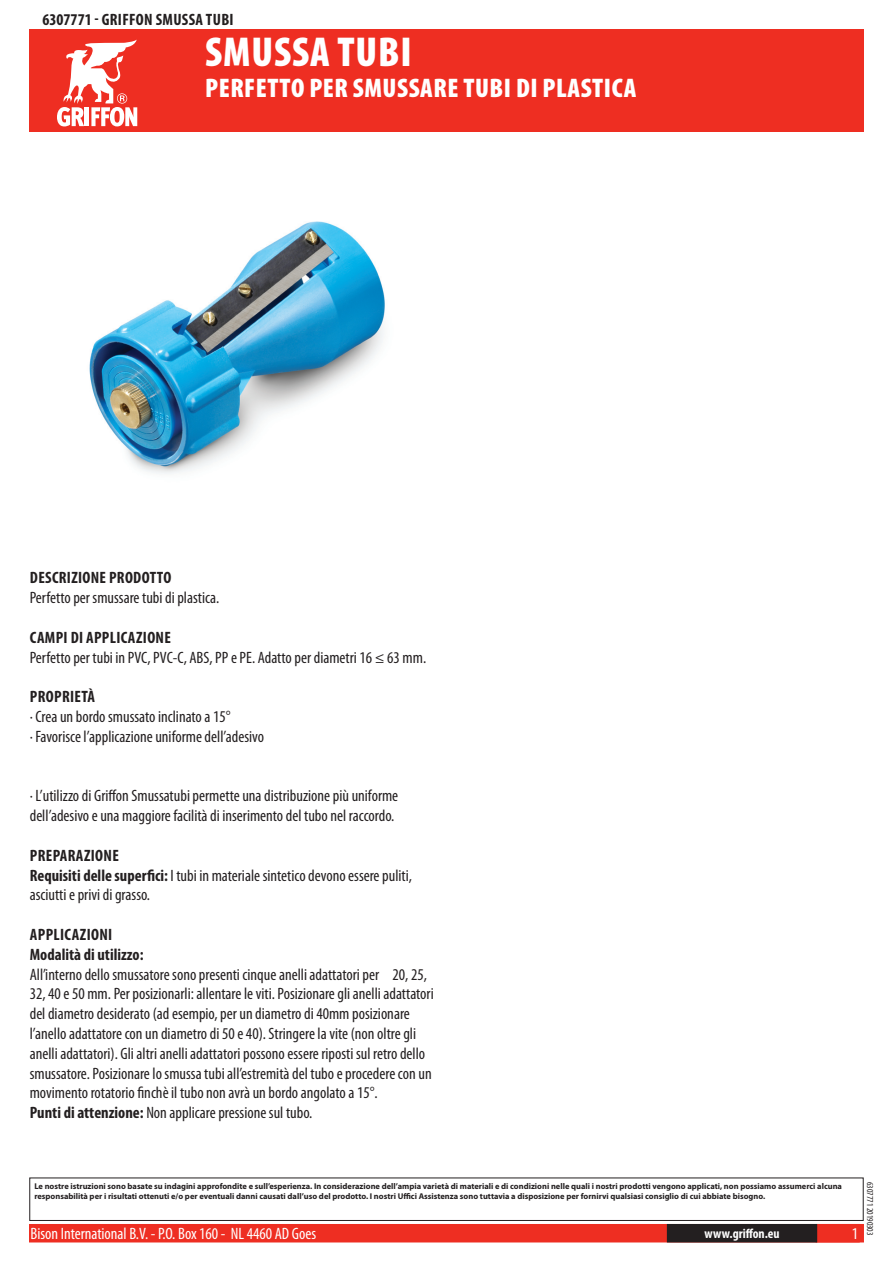
<style>
.page{position:relative;width:893px;height:1263px;background:#fff}
.page>*{position:absolute;margin:0;border:0;box-sizing:border-box;transform-origin:0 0}
.t1{font:900 condensed 42px "Myriad Pro";letter-spacing:.02em;color:#fff}
.t2{font:900 condensed 27px "Myriad Pro";letter-spacing:.02em;color:#fff}
.t3{font:condensed 16.5px/19.8px "Myriad Pro";color:#231f20}
.t4{font:700 condensed 16.5px/19.8px "Myriad Pro";letter-spacing:.02em;color:#231f20}
.t5{font:condensed 16.5px "Myriad Pro";color:#fff}
.t6{font:700 condensed 13.5px "Myriad Pro";color:#fff}
.t7{font:condensed 9px "Myriad Pro";color:#231f20}
.t8{font:700 8.4px/10.1px "Myriad Pro";color:#231f20}
.s1{font-weight:700}
</style>
<div class="page">
<div style="left:30px;top:1225px;width:833px;height:17px;background:#ee2e22"></div>
<div style="left:29px;top:1224px;width:835px;height:18px;border:2px solid #ee2e22"></div>
<div style="left:816px;top:1224px;width:44px;height:18px;border:2px solid #ee2e22"></div>
<div style="left:668px;top:1225px;width:148px;height:17px;background:#231f20"></div>
<div style="left:667px;top:1224px;width:150px;height:18px;border:2px solid #231f20"></div>
<div style="left:29px;top:1177px;width:835px;height:44px;border:1px solid #231f20"></div>
<div style="left:30px;top:30px;width:834px;height:102px;background:#ee2e22"></div>
<svg style="left:57px;top:39px;width:80px;height:87px"></svg>
<img style="left:89px;top:221px;width:296px;height:253px">
<p class="t4" style="left:43px;top:9px;width:193px">6307771 - GRIFFON SMUSSA TUBI</p>
<h1 class="t1" style="left:205px;top:25px;width:208px">SMUSSA TUBI</h1>
<h2 class="t2" style="left:205px;top:70px;width:433px">PERFETTO PER SMUSSARE TUBI DI PLASTICA</h2>
<p class="t4" style="left:30px;top:568px;width:143px">DESCRIZIONE PRODOTTO</p>
<p class="t3" style="left:30px;top:588px;width:191px">Perfetto per smussare tubi di plastica.</p>
<p class="t4" style="left:30px;top:627px;width:143px">CAMPI DI APPLICAZIONE</p>
<p class="t3" style="left:30px;top:647px;width:398px">Perfetto per tubi in PVC, PVC-C, ABS, PP e PE. Adatto per diametri 16 ≤ 63 mm.</p>
<p class="t4" style="left:30px;top:686px;width:67px">PROPRIETÀ</p>
<p class="t3" style="left:30px;top:706px;width:236px">· Crea un bordo smussato inclinato a 15°<br>· Favorisce l’applicazione uniforme dell’adesivo</p>
<p class="t3" style="left:30px;top:786px;width:370px">· L’utilizzo di Griffon Smussatubi permette una distribuzione più uniforme dell’adesivo e una maggiore facilità di inserimento del tubo nel raccordo.</p>
<p class="t3" style="left:30px;top:845px;width:384px"><span class="s1">PREPARAZIONE<br>REQUISITI DELLE SUPERFICI:</span> I tubi in materiale sintetico devono essere puliti, asciutti e privi di grasso.</p>
<p class="t4" style="left:30px;top:924px;width:115px">APPLICAZIONI<br>MODALITÀ DI UTILIZZO:</p>
<p class="t3" style="left:30px;top:964px;width:405px">All’interno dello smussatore sono presenti cinque anelli adattatori per ∅ 20, 25, 32, 40 e 50 mm. Per posizionarli: allentare le viti. Posizionare gli anelli adattatori del diametro desiderato (ad esempio, per un diametro di 40mm posizionare l’anello adattatore con un diametro di 50 e 40). Stringere la vite (non oltre gli anelli adattatori). Gli altri anelli adattatori possono essere riposti sul retro dello smussatore. Posizionare lo smussa tubi all’estremità del tubo e procedere con un movimento rotatorio finchè il tubo non avrà un bordo angolato a 15°.<br><span class="s1">PUNTI DI ATTENZIONE:</span> Non applicare pressione sul tubo.</p>
<p class="t8" style="left:34px;top:1181px;width:809px">Le nostre istruzioni sono basate su indagini approfondite e sull’esperienza. In considerazione dell’ampia varietà di materiali e di condizioni nelle quali i nostri prodotti vengono applicati, non possiamo assumerci alcuna responsabilità per i risultati ottenuti e/o per eventuali danni causati dall’uso del prodotto. I nostri Uffici Assistenza sono tuttavia a disposizione per fornirvi qualsiasi consiglio di cui abbiate bisogno.</p>
<p class="t5" style="left:31px;top:1224px;width:287px">Bison International B.V. - P.O. Box 160 - NL 4460 AD Goes</p>
<p class="t6" style="left:704px;top:1225px;width:77px">WWW.GRIFFON.EU</p>
<p class="t5" style="left:852px;top:1224px;width:8px">1</p>
<p class="t7" style="left:875px;top:1182px;width:55px;rotate:90deg">6307771 20190303</p>
</div>
